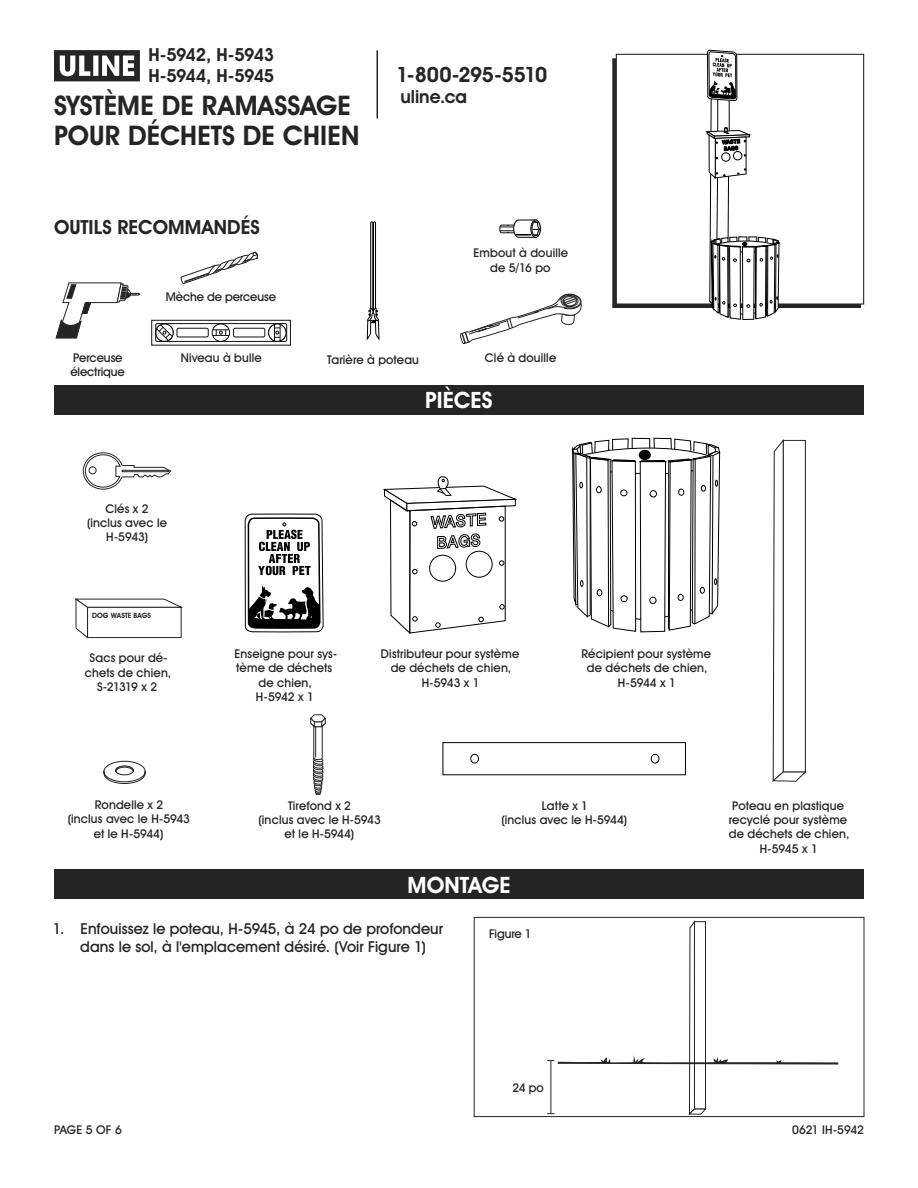
<style>
.page{position:relative;width:918px;height:1188px;background:#fff}
.page>*{position:absolute;margin:0;border:0;box-sizing:border-box;transform-origin:0 0}
.t1{font:700 27px/30px "Uline Two Knine";letter-spacing:.005em;color:#252525}
.Heading_Bar{font:700 22.5px "Uline Two Knine";color:#fff}
.t2{font:700 21px "Uline Two Knine";letter-spacing:-.02em;color:#252525}
.Tools_Needed{font:700 19.5px "Uline Two Knine";letter-spacing:.005em;color:#252525}
.t3{font:700 18px/21px "Uline Two Knine";letter-spacing:-.025em;color:#252525}
.t4{font:15px/18px "Uline Two Knine";letter-spacing:.005em;color:#252525}
.PART_NAME{font:12px/14.4px "Uline Two Knine";letter-spacing:.01em;color:#252525;text-align:center}
._1_BODY__10pt{font:12px "Uline Two Knine";letter-spacing:.01em;color:#252525}
.PART_NAME-2{font:12px "Uline Two Knine";letter-spacing:-.015em;color:#252525}
.t5{font:700 7.35px "Uline Two Knine";color:#252525}
</style>
<div class="page">
<hr style="left:376px;top:50px;width:2px;height:68px;background:#252525">
<svg style="left:54px;top:50px;width:86px;height:31px"></svg>
<div style="left:616px;top:54px;width:248px;height:251px;border:1px solid #252525"></div>
<div style="left:54px;top:385px;width:810px;height:30px;background:#252525"></div>
<svg style="left:56px;top:282px;width:84px;height:56px"></svg>
<svg style="left:181px;top:251px;width:77px;height:33px"></svg>
<svg style="left:367px;top:222px;width:12px;height:118px"></svg>
<div style="left:151px;top:320px;width:140px;height:25px;border:1px solid #111212"></div>
<svg style="left:212px;top:324px;width:18px;height:17px"></svg>
<div style="left:212px;top:324px;width:18px;height:18px;border:1px solid #111212;border-radius:50%"></div>
<svg style="left:213px;top:330px;width:16px;height:6px"></svg>
<svg style="left:269px;top:324px;width:17px;height:17px"></svg>
<div style="left:268px;top:324px;width:18px;height:18px;border:1px solid #111212;border-radius:50%"></div>
<svg style="left:274px;top:325px;width:7px;height:15px"></svg>
<svg style="left:157px;top:325px;width:17px;height:15px"></svg>
<div style="left:155px;top:323px;width:132px;height:19px;border:1px solid #111212;border-radius:2px"></div>
<div style="left:177px;top:328px;width:31px;height:9px;border:1px solid #111212;border-radius:2px"></div>
<div style="left:233px;top:328px;width:32px;height:9px;border:1px solid #111212;border-radius:2px"></div>
<svg style="left:772px;top:439px;width:35px;height:343px"></svg>
<svg style="left:707px;top:50px;width:73px;height:270px"></svg>
<div style="left:721px;top:153px;width:9px;height:8px;border:1px solid #000;border-radius:50%"></div>
<div style="left:733px;top:151px;width:9px;height:9px;border:1px solid #000;border-radius:50%"></div>
<svg style="left:103px;top:760px;width:43px;height:24px"></svg>
<svg style="left:310px;top:714px;width:16px;height:81px"></svg>
<hr style="left:315px;top:727px;width:1px;height:30px;background:#252525">
<div style="left:443px;top:742px;width:243px;height:33px;border:1px solid #010102"></div>
<div style="left:470px;top:754px;width:9px;height:9px;border:1px solid #010102;border-radius:50%"></div>
<div style="left:651px;top:754px;width:8px;height:9px;border:1px solid #010102;border-radius:50%"></div>
<div style="left:54px;top:869px;width:810px;height:30px;background:#252525"></div>
<svg style="left:547px;top:921px;width:291px;height:194px"></svg>
<div style="left:474px;top:917px;width:390px;height:200px;border:1px solid #252525"></div>
<svg style="left:384px;top:476px;width:134px;height:158px"></svg>
<div style="left:429px;top:555px;width:27px;height:27px;border:1px solid #010102;border-radius:50%"></div>
<div style="left:466px;top:551px;width:26px;height:27px;border:1px solid #010102;border-radius:50%"></div>
<svg style="left:571px;top:437px;width:150px;height:196px"></svg>
<svg style="left:244px;top:513px;width:80px;height:120px"></svg>
<svg style="left:75px;top:598px;width:108px;height:40px"></svg>
<svg style="left:83px;top:452px;width:89px;height:37px"></svg>
<svg style="left:500px;top:220px;width:41px;height:18px"></svg>
<svg style="left:460px;top:294px;width:121px;height:50px"></svg>
<h3 class="t3" style="left:148px;top:44px;width:127px">H-5942, H-5943<br>H-5944, H-5945</h3>
<h1 class="t1" style="left:54px;top:90px;width:307px">SYSTÈME DE RAMASSAGE<br>POUR DÉCHETS DE CHIEN</h1>
<h1 class="Tools_Needed" style="left:54px;top:216px;width:207px">OUTILS RECOMMANDÉS</h1>
<p class="PART_NAME" style="left:166px;top:289px;width:112px">Mèche de perceuse</p>
<h3 class="t2" style="left:396px;top:62px;width:152px">1-800-295-5510</h3>
<h3 class="t3" style="left:400px;top:86px;width:68px">uline.ca</h3>
<p class="PART_NAME" style="left:474px;top:246px;width:96px">Embout à douille de 5/16 po</p>
<p class="PART_NAME" style="left:70px;top:350px;width:56px;text-align:left">Perceuse électrique</p>
<p class="PART_NAME" style="left:181px;top:350px;width:83px">Niveau à bulle</p>
<p class="_1_BODY__10pt" style="left:327px;top:352px;width:93px">Tarière à poteau</p>
<p class="PART_NAME" style="left:485px;top:350px;width:73px">Clé à douille</p>
<p class="Heading_Bar" style="left:425px;top:387px;width:69px">PIÈCES</p>
<p class="PART_NAME" style="left:106px;top:501px;width:45px">Clés x 2</p>
<p class="PART_NAME" style="left:87px;top:515px;width:82px">(inclus avec le<br>H-5943)</p>
<p class="t5" style="left:92px;top:611px;width:60px">DOG WASTE BAGS</p>
<p class="PART_NAME" style="left:85px;top:651px;width:88px">Sacs pour dé&shy;chets de chien,</p>
<p class="PART_NAME" style="left:97px;top:679px;width:62px">S-21319 x 2</p>
<p class="PART_NAME" style="left:234px;top:646px;width:104px">Enseigne pour sys&shy;tème de déchets de chien,</p>
<p class="PART_NAME" style="left:256px;top:689px;width:59px">H-5942 x 1</p>
<p class="PART_NAME" style="left:381px;top:646px;width:140px">Distributeur pour système de déchets de chien,<br>H-5943 x 1</p>
<p class="PART_NAME" style="left:581px;top:646px;width:131px">Récipient pour système de déchets de chien,<br>H-5944 x 1</p>
<p class="PART_NAME" style="left:95px;top:797px;width:70px">Rondelle x 2</p>
<p class="PART_NAME" style="left:68px;top:812px;width:124px">(inclus avec le H-5943</p>
<p class="PART_NAME" style="left:94px;top:826px;width:71px">et le H-5944)</p>
<p class="PART_NAME" style="left:288px;top:798px;width:64px">Tirefond x 2</p>
<p class="PART_NAME" style="left:259px;top:812px;width:124px">(inclus avec le H-5943 et le H-5944)</p>
<p class="PART_NAME" style="left:542px;top:798px;width:48px">Latte x 1</p>
<p class="PART_NAME" style="left:501px;top:812px;width:127px">(inclus avec le H-5944)</p>
<p class="Heading_Bar" style="left:408px;top:871px;width:105px">MONTAGE</p>
<p class="t4" style="left:80px;top:920px;width:364px;text-indent:-27px">1. Enfouissez le poteau, H-5945, à 24 po de profondeur dans le sol, à l'emplacement désiré. (Voir Figure 1)</p>
<p class="PART_NAME" style="left:489px;top:926px;width:44px">Figure 1</p>
<p class="PART_NAME" style="left:729px;top:798px;width:122px">Poteau en plastique recyclé pour système de déchets de chien,<br>H-5945 x 1</p>
<p class="PART_NAME" style="left:512px;top:1080px;width:33px">24 po</p>
<p class="PART_NAME" style="left:54px;top:1122px;width:69px">PAGE 5 OF 6</p>
<p class="PART_NAME-2" style="left:792px;top:1122px;width:73px">0621 IH-5942</p>
</div>
